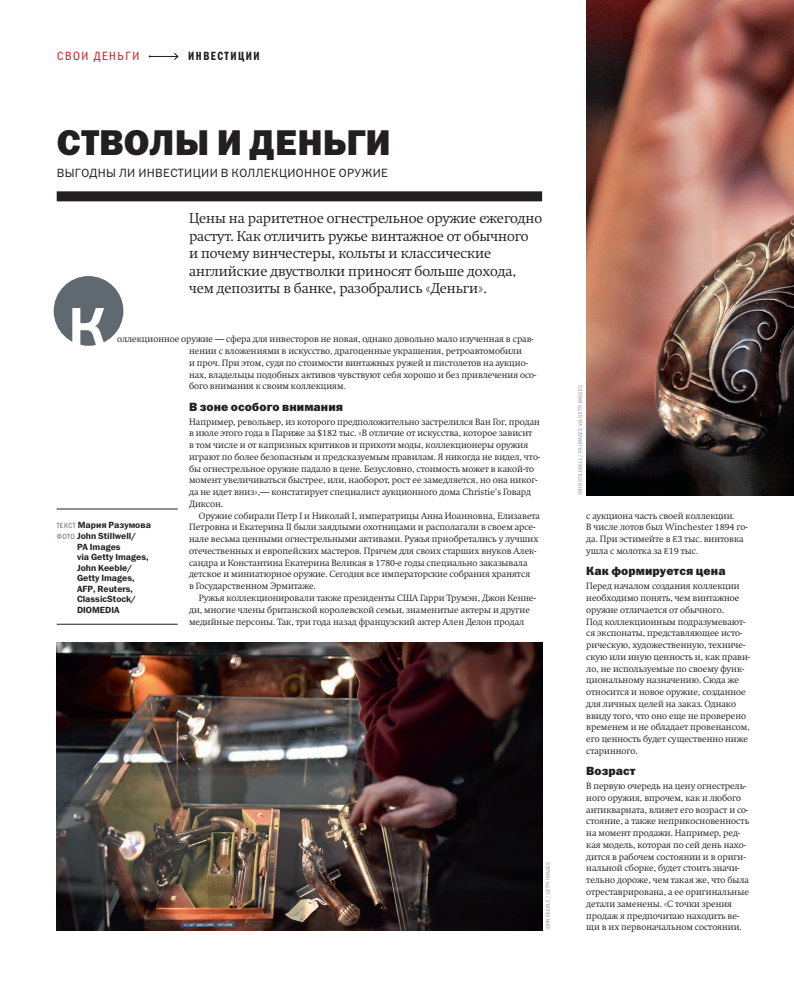
<style>
.page{position:relative;width:794px;height:993px;background:#fff}
.page>*{position:absolute;margin:0;border:0;box-sizing:border-box;transform-origin:0 0}
.t1{font:36px "Franklin Gothic Heavy ITC";letter-spacing:.005em;color:#231f20}
.t2{font:14px/17.5px "Swift Light C";color:#231f20}
.t3{font:12px "Franklin Gothic Heavy ITC";letter-spacing:.005em;color:#231f20}
.t4{font:12px "Franklin Gothic Book ITC";letter-spacing:.03em;color:#231f20}
.t5{font:12px "Franklin Gothic Book Cond ITC";letter-spacing:.125em;color:#d7171f}
.t6{font:12px "Franklin Gothic Demi Cmp ITC";letter-spacing:.125em;color:#231f20}
.t7{font:9px/11.8px "Swift Light C";color:#231f20}
.t8{font:9px "Franklin Gothic Demi ITC";color:#231f20}
.t9{font:5.5px "Franklin Gothic Book Cond ITC";letter-spacing:.04em;color:#939598}
.s1{font-family:"Franklin Gothic Book Cond ITC";font-size:7.5px;color:#5f696f}
</style>
<div class="page">
<svg style="left:149px;top:53px;width:30px;height:7px"></svg>
<div style="left:57px;top:191px;width:485px;height:10px;background:#231f20"></div>
<hr style="left:57px;top:623px;width:121px;height:1px;background:#231f20">
<div style="left:54px;top:276px;width:69px;height:70px;background:#5f696f;border-radius:50%"></div>
<svg style="left:72px;top:308px;width:33px;height:38px"></svg>
<img style="left:586px;top:0;width:208px;height:495px">
<img style="left:57px;top:642px;width:485px;height:288px">
<hr style="left:57px;top:508px;width:121px;height:1px;background:#231f20">
<h3 class="t5" style="left:57px;top:49px;width:84px">СВОИ ДЕНЬГИ</h3>
<h3 class="t6" style="left:188px;top:49px;width:73px">ИНВЕСТИЦИИ</h3>
<h1 class="t1" style="left:57px;top:119px;width:335px">СТВОЛЫ И ДЕНЬГИ</h1>
<h3 class="t4" style="left:57px;top:165px;width:333px">ВЫГОДНЫ ЛИ ИНВЕСТИЦИИ В КОЛЛЕКЦИОННОЕ ОРУЖИЕ</h3>
<p class="t2" style="left:189px;top:209px;width:354px">Цены на раритетное огнестрельное оружие ежегодно растут. Как отличить ружье винтажное от обычного<br>и почему винчестеры, кольты и классические английские двустволки приносят больше дохода, чем депозиты в банке, разобрались «Деньги».</p>
<p class="t7" style="left:189px;top:333px;width:349px;text-indent:-72px">оллекционное оружие — сфера для инвесторов не новая, однако довольно мало изученная в срав&shy;нении с вложениями в искусство, драгоценные украшения, ретроавтомобили<br>и проч. При этом, судя по стоимости винтажных ружей и пистолетов на аукцио&shy;нах, владельцы подобных активов чувствуют себя хорошо и без привлечения осо&shy;бого внимания к своим коллекциям.</p>
<h3 class="t3" style="left:189px;top:399px;width:155px">В зоне особого внимания</h3>
<p class="t7" style="left:189px;top:415px;width:353px">Например, револьвер, из которого предположительно застрелился Ван Гог, продан в июле этого года в Париже за $182 тыс. «В отличие от искусства, которое зависит<br>в том числе и от капризных критиков и прихоти моды, коллекционеры оружия играют по более безопасным и предсказуемым правилам. Я никогда не видел, что&shy;бы огнестрельное оружие падало в цене. Безусловно, стоимость может в какой-то момент увеличиваться быстрее, или, наоборот, рост ее замедляется, но она никог&shy;да не идет вниз»,— констатирует специалист аукционного дома Christie’s Говард Диксон.</p>
<p class="t7" style="left:189px;top:509px;width:352px;text-indent:10px">Оружие собирали Петр I и Николай I, императрицы Анна Иоанновна, Елизавета Петровна и Екатерина II были заядлыми охотницами и располагали в своем арсе&shy;нале весьма ценными огнестрельными активами. Ружья приобретались у лучших отечественных и европейских мастеров. Причем для своих старших внуков Алек&shy;сандра и Константина Екатерина Великая в 1780-е годы специально заказывала детское и миниатюрное оружие. Сегодня все императорские собрания хранятся<br>в Государственном Эрмитаже.</p>
<p class="t7" style="left:189px;top:592px;width:348px;text-indent:10px">Ружья коллекционировали также президенты США Гарри Трумэн, Джон Кенне&shy;ди, многие члены британской королевской семьи, знаменитые актеры и другие медийные персоны. Так, три года назад французский актер Ален Делон продал</p>
<p class="t8" style="left:57px;top:520px;width:96px"><span class="s1">ТЕКСТ</span> Мария Разумова</p>
<p class="t8" style="left:57px;top:530px;width:81px"><span class="s1">ФОТО</span> John Stillwell/</p>
<p class="t8" style="left:77px;top:541px;width:45px">PA Images</p>
<p class="t8" style="left:77px;top:551px;width:73px">via Getty Images,</p>
<p class="t8" style="left:77px;top:562px;width:57px">John Keeble/</p>
<p class="t8" style="left:77px;top:572px;width:59px">Getty Images,</p>
<p class="t8" style="left:77px;top:583px;width:58px">AFP, Reuters,</p>
<p class="t8" style="left:77px;top:593px;width:60px">ClassicStock/</p>
<p class="t8" style="left:77px;top:604px;width:44px">DIOMEDIA</p>
<p class="t9" style="left:545px;top:929px;width:70px;rotate:-90deg">JOHN KEEBLE / GETTY IMAGES</p>
<p class="t9" style="left:577px;top:495px;width:111px;rotate:-90deg">JOHN STILLWELL / PA IMAGES VIA GETTY IMAGES</p>
<p class="t7" style="left:586px;top:509px;width:163px">с аукциона часть своей коллекции.<br>В числе лотов был Winchester 1894 го&shy;да. При эстимейте в €3 тыс. винтовка ушла с молотка за €19 тыс.</p>
<h3 class="t3" style="left:586px;top:563px;width:141px">Как формируется цена</h3>
<p class="t7" style="left:586px;top:580px;width:165px">Перед началом создания коллекции необходимо понять, чем винтажное оружие отличается от обычного.<br>Под коллекционным подразумевают&shy;ся экспонаты, представляющее исто&shy;рическую, художественную, техниче&shy;скую или иную ценность и, как прави&shy;ло, не используемые по своему функ&shy;циональному назначению. Сюда же относится и новое оружие, созданное для личных целей на заказ. Однако ввиду того, что оно еще не проверено временем и не обладает провенансом, его ценность будет существенно ниже старинного.</p>
<h3 class="t3" style="left:586px;top:763px;width:51px">Возраст</h3>
<p class="t7" style="left:586px;top:779px;width:164px">В первую очередь на цену огнестрель&shy;ного оружия, впрочем, как и любого антиквариата, влияет его возраст и со&shy;стояние, а также неприкосновенность на момент продажи. Например, ред&shy;кая модель, которая по сей день нахо&shy;дится в рабочем состоянии и в ориги&shy;нальной сборке, будет стоить значи&shy;тельно дороже, чем такая же, что была отреставрирована, а ее оригинальные детали заменены. «С точки зрения продаж я предпочитаю находить ве&shy;щи в их первоначальном состоянии.</p>
</div>
